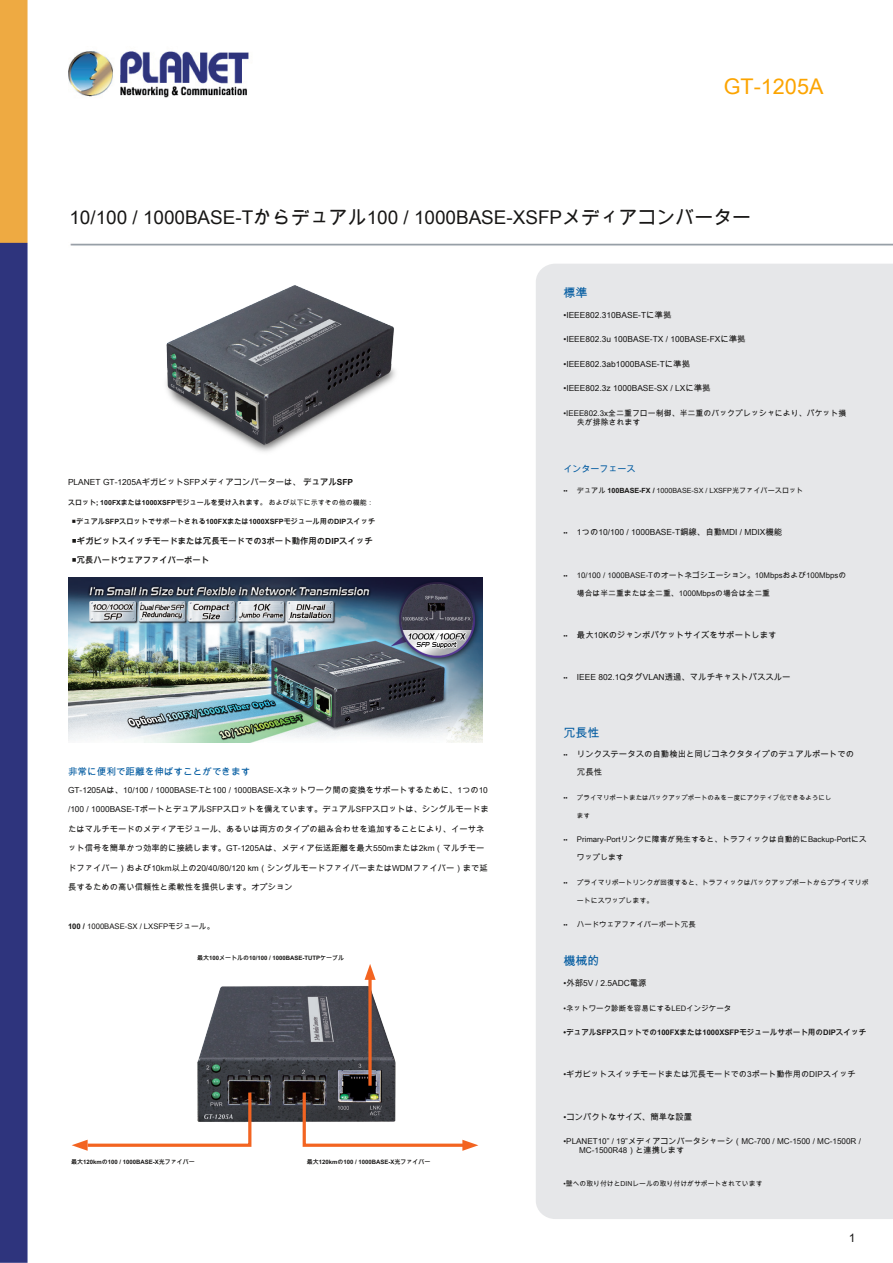
<style>
.page{position:relative;width:893px;height:1263px;background:#fff}
.page>*{position:absolute;margin:0;border:0;box-sizing:border-box;transform-origin:0 0}
.t1{font:21.6px "Arial Unicode MS";color:#fca400}
.t2{font:18.9px "Arial Unicode MS";color:#171615}
.t3{font:12px "Arial Unicode MS";color:#005aa0}
.t4{font:12px "Arial Unicode MS";color:#171615}
.t5{font:9.6px "Arial Unicode MS";color:#005aa0}
.t6{font:9px "Arial Unicode MS";color:#005aa0}
.t7{font:8.4px/18px "Arial Unicode MS";color:#171615}
.t8{font:700 8.4px "Arial Unicode MS";color:#171615}
.t9{font:8.25px "Arial Unicode MS";color:#171615}
.t10{font:700 8.25px "Arial Unicode MS";color:#171615}
.t11{font:8.1px/9px "Arial Unicode MS";color:#171615}
.t12{font:7.95px/9px "Arial Unicode MS";color:#171615}
.t13{font:7.8px "Arial Unicode MS";color:#171615}
.t14{font:700 7.65px "Arial Unicode MS";color:#171615}
.t15{font:7.65px "Arial Unicode MS";color:#171615}
.t16{font:7.5px "Arial Unicode MS";color:#171615}
.t17{font:700 7.2px "Arial Unicode MS";color:#171615}
.t18{font:7.2px "Arial Unicode MS";color:#171615}
.t19{font:700 7.05px "Arial Unicode MS";color:#171615}
.t20{font:6.9px "Arial Unicode MS";color:#171615}
.t21{font:6.6px "Arial Unicode MS";color:#171615}
.t22{font:6.3px "Arial Unicode MS";color:#171615}
.t23{font:700 6px "Arial Unicode MS";color:#171615}
.s1{font-weight:700}
.s2{font-weight:400}
.s3{font-size:6.3px}
</style>
<div class="page">
<img style="left:0;top:0;width:893px;height:1263px">
<div style="left:536px;top:264px;width:357px;height:955px;background:#e6e7e9"></div>
<img style="left:125px;top:254px;width:301px;height:223px">
<img style="left:68px;top:577px;width:415px;height:165px">
<img style="left:172px;top:966px;width:252px;height:177px">
<svg style="left:368px;top:980px;width:4px;height:106px"></svg>
<svg style="left:365px;top:964px;width:11px;height:16px"></svg>
<svg style="left:301px;top:1089px;width:177px;height:62px"></svg>
<svg style="left:72px;top:1089px;width:181px;height:62px"></svg>
<h1 class="t1" style="left:724px;top:71px;width:101px">GT-1205A</h1>
<h2 class="t2" style="left:69px;top:204px;width:683px">10/100 / 1000BASE-Tからデュアル100 / 1000BASE-XSFPメディアコンバーター</h2>
<p class="t7" style="left:68px;top:473px;width:287px">PLANET GT-1205AギガビットSFPメディアコンバーターは、 <span class="s1">デュアルSFP</span></p>
<p class="t19" style="left:68px;top:497px;width:307px">スロット; 100FXまたは1000XSFPモジュールを受け入れます。 <span class="s2">および以下に示すその他の機能：</span></p>
<p class="t17" style="left:72px;top:517px;width:305px">■デュアルSFPスロットでサポートされる100FXまたは1000XSFPモジュール用のDIPスイッチ</p>
<p class="t8" style="left:72px;top:535px;width:302px">■ギガビットスイッチモードまたは冗長モードでの3ポート動作用のDIPスイッチ</p>
<p class="t10" style="left:72px;top:554px;width:139px">■冗長ハードウェアファイバーポート</p>
<h3 class="t3" style="left:563px;top:284px;width:25px">標準</h3>
<p class="t7" style="left:563px;top:306px;width:109px">•IEEE802.310BASE-Tに準拠</p>
<p class="t7" style="left:563px;top:330px;width:184px">•IEEE802.3u 100BASE-TX / 100BASE-FXに準拠</p>
<p class="t7" style="left:563px;top:354px;width:128px">•IEEE802.3ab1000BASE-Tに準拠</p>
<p class="t7" style="left:563px;top:379px;width:149px">•IEEE802.3z 1000BASE-SX / LXに準拠</p>
<p class="t12" style="left:577px;top:408px;width:271px;text-indent:-14px">•IEEE802.3x全二重フロー制御、半二重のバックプレッシャにより、パケット損失が排除されます</p>
<p class="t6" style="left:563px;top:462px;width:73px">インターフェース</p>
<p class="t22" style="left:563px;top:486px;width:6px">••</p>
<p class="t18" style="left:577px;top:485px;width:228px">デュアル <span class="s1">100BASE-FX /</span> 1000BASE-SX / LXSFP光ファイバースロット</p>
<p class="t7" style="left:577px;top:523px;width:207px">1つの10/100 / 1000BASE-T銅線、自動MDI / MDIX機能</p>
<p class="t13" style="left:577px;top:569px;width:271px">10/100 / 1000BASE-Tのオートネゴシエーション。10Mbpsおよび100Mbpsの</p>
<p class="t13" style="left:577px;top:587px;width:195px">場合は半二重または全二重、1000Mbpsの場合は全二重</p>
<p class="t7" style="left:577px;top:625px;width:201px">最大10Kのジャンボパケットサイズをサポートします</p>
<p class="t7" style="left:577px;top:668px;width:215px">IEEE 802.1QタグVLAN透過、マルチキャストパススルー</p>
<p class="t22" style="left:563px;top:528px;width:6px">••</p>
<p class="t22" style="left:563px;top:571px;width:6px">••</p>
<p class="t22" style="left:563px;top:631px;width:6px">••</p>
<p class="t22" style="left:563px;top:673px;width:6px">••</p>
<h3 class="t3" style="left:563px;top:724px;width:37px">冗長性</h3>
<p class="t7" style="left:577px;top:745px;width:279px;text-indent:-14px"><span class="s3">••</span> リンクステータスの自動検出と同じコネクタタイプのデュアルポートでの冗長性</p>
<p class="t21" style="left:577px;top:793px;width:256px">プライマリポートまたはバックアップポートのみを一度にアクティブ化できるようにし</p>
<p class="t21" style="left:577px;top:811px;width:15px">ます</p>
<p class="t13" style="left:577px;top:834px;width:291px">Primary-Portリンクに障害が発生すると、トラフィックは自動的にBackup-Portにス</p>
<p class="t13" style="left:577px;top:852px;width:48px">ワップします</p>
<p class="t20" style="left:577px;top:877px;width:293px">プライマリポートリンクが回復すると、トラフィックはバックアップポートからプライマリポ</p>
<p class="t20" style="left:577px;top:895px;width:78px">ートにスワップします。</p>
<p class="t16" style="left:577px;top:919px;width:120px">ハードウェアファイバーポート冗長</p>
<p class="t5" style="left:68px;top:765px;width:184px">非常に便利で距離を伸ばすことができます</p>
<p class="t7" style="left:68px;top:780px;width:421px">GT-1205Aは、10/100 / 1000BASE-Tと100 / 1000BASE-Xネットワーク間の変換をサポートするために、1つの10</p>
<p class="t7" style="left:68px;top:800px;width:422px">/100 / 1000BASE-TポートとデュアルSFPスロットを備えています。デュアルSFPスロットは、シングルモードま</p>
<p class="t7" style="left:68px;top:819px;width:418px">たはマルチモードのメディアモジュール、あるいは両方のタイプの組み合わせを追加することにより、イーサネ</p>
<p class="t7" style="left:68px;top:839px;width:418px">ット信号を簡単かつ効率的に接続します。GT-1205Aは、メディア伝送距離を最大550mまたは2km（マルチモー</p>
<p class="t7" style="left:68px;top:858px;width:421px">ドファイバー）および10km以上の20/40/80/120 km（シングルモードファイバーまたはWDMファイバー）まで延</p>
<p class="t7" style="left:68px;top:878px;width:226px">長するための高い信頼性と柔軟性を提供します。オプション</p>
<p class="t15" style="left:68px;top:921px;width:148px"><span class="s1">100 /</span> 1000BASE-SX / LXSFPモジュール。</p>
<p class="t23" style="left:197px;top:954px;width:149px">最大100メートルの10/100 / 1000BASE-TUTPケーブル</p>
<h3 class="t3" style="left:563px;top:952px;width:37px">機械的</h3>
<p class="t7" style="left:563px;top:974px;width:85px">•外部5V / 2.5ADC電源</p>
<p class="t16" style="left:563px;top:1002px;width:170px">•ネットワーク診断を容易にするLEDインジケータ</p>
<p class="t14" style="left:563px;top:1027px;width:304px">•デュアルSFPスロットでの100FXまたは1000XSFPモジュールサポート用のDIPスイッチ</p>
<p class="t9" style="left:563px;top:1068px;width:294px">•ギガビットスイッチモードまたは冗長モードでの3ポート動作用のDIPスイッチ</p>
<p class="t7" style="left:563px;top:1107px;width:130px">•コンパクトなサイズ、簡単な設置</p>
<p class="t11" style="left:579px;top:1136px;width:283px;text-indent:-16px">•PLANET10” / 19”メディアコンバータシャーシ（MC-700 / MC-1500 / MC-1500R /<br>MC-1500R48）と連携します</p>
<p class="t20" style="left:563px;top:1179px;width:201px">•壁への取り付けとDINレールの取り付けがサポートされています</p>
<p class="t22" style="left:563px;top:793px;width:6px">••</p>
<p class="t22" style="left:563px;top:835px;width:6px">••</p>
<p class="t22" style="left:563px;top:878px;width:6px">••</p>
<p class="t22" style="left:563px;top:920px;width:6px">••</p>
<p class="t23" style="left:71px;top:1157px;width:125px">最大120kmの100 / 1000BASE-X光ファイバー</p>
<p class="t23" style="left:307px;top:1157px;width:125px">最大120kmの100 / 1000BASE-X光ファイバー</p>
<h3 class="t4" style="left:849px;top:1229px;width:8px">1</h3>
</div>
